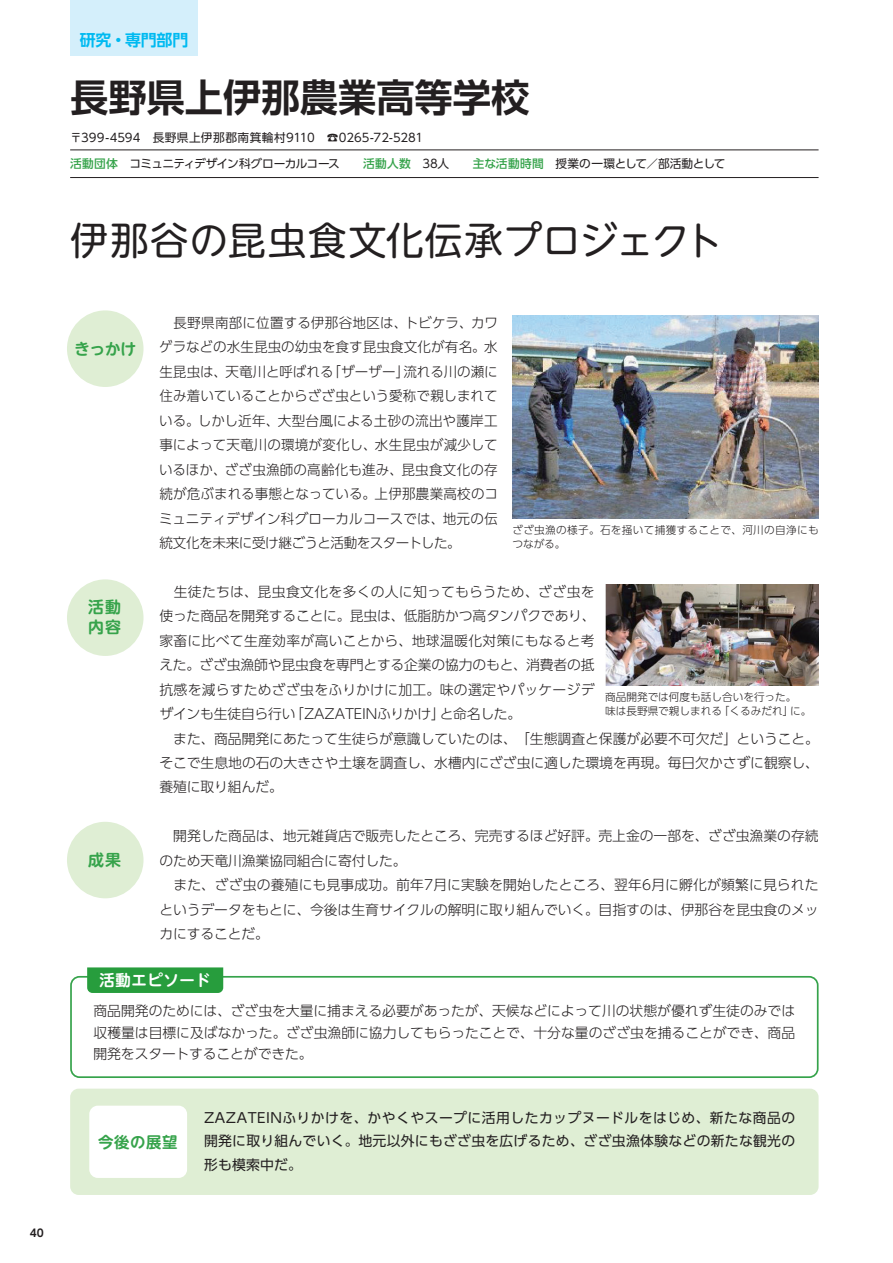
<style>
.page{position:relative;width:893px;height:1263px;background:#fff}
.page>*{position:absolute;margin:0;border:0;box-sizing:border-box;transform-origin:0 0}
.t1{font:38.25px "UD Shin M Go Pro";letter-spacing:.02em;color:#231f20}
.t2{font:700 38.25px "UD Shin Go Pro De";color:#231f20}
.t3{font:700 15.9px/20.2px "UD Shin M Go Pro De";letter-spacing:.015em;color:#36a34b}
.t4{font:700 15.9px "UD Shin Go Pro De";letter-spacing:-.015em;color:#00baf1}
.t5{font:700 15.45px "UD Shin M Go Pro De";letter-spacing:.04em;color:#fff}
.t6{font:700 15.45px "UD Shin M Go Pro De";letter-spacing:.04em;color:#36a34b}
.t7{font:300 13.8px/24.5px "UD Shin Go Pro";letter-spacing:-.005em;color:#231f20;text-align:justify}
.t8{font:13.8px/23.4px "UD Shin Go Pro";letter-spacing:.02em;color:#231f20;text-align:justify}
.t9{font:11.7px/25.5px "UD Shin Go Pro";letter-spacing:-.005em;color:#231f20}
.t10{font:300 10.65px/14.4px "UD Shin Go Pro";color:#231f20}
.t11{font:300 10.65px/14.4px "UD Shin Go Pro";letter-spacing:.03em;color:#231f20}
.t12{font:700 10.65px "UD Shin Go Pro De";color:#231f20}
.s1{font-weight:500;color:#36a34b}
</style>
<div class="page">
<div style="left:70px;top:0;width:128px;height:55px;background:#d4effb"></div>
<hr style="left:70px;top:177px;width:749px;height:1px;background:#231f20">
<hr style="left:70px;top:150px;width:749px;height:1px;background:#231f20">
<div style="left:67px;top:310px;width:77px;height:77px;background:#dfeed4;border-radius:50%"></div>
<div style="left:70px;top:1089px;width:749px;height:106px;background:#dfeed4;border-radius:9px"></div>
<div style="left:89px;top:1106px;width:98px;height:72px;background:#fff;border-radius:9px"></div>
<div style="left:70px;top:976px;width:749px;height:102px;border:2px solid #36a34b;border-radius:9px"></div>
<div style="left:87px;top:967px;width:136px;height:26px;background:#279d3d"></div>
<div style="left:67px;top:579px;width:77px;height:77px;background:#dfeed4;border-radius:50%"></div>
<div style="left:67px;top:822px;width:77px;height:76px;background:#dfeed4;border-radius:50%"></div>
<img style="left:512px;top:316px;width:307px;height:202px">
<img style="left:605px;top:585px;width:214px;height:100px">
<p class="t12" style="left:30px;top:1224px;width:16px">40</p>
<p class="t4" style="left:80px;top:27px;width:110px">研究・専門部門</p>
<h1 class="t2" style="left:70px;top:67px;width:461px">長野県上伊那農業高等学校</h1>
<p class="t9" style="left:70px;top:125px;width:657px">〒399-4594　長野県上伊那郡南箕輪村9110　☎︎0265-72-5281<br><span class="s1">活動団体　</span>コミュニティデザイン科グローカルコース　　<span class="s1">活動人数　</span>38人<span class="s1">　　主な活動時間　</span>授業の一環として／部活動として</p>
<h1 class="t1" style="left:70px;top:209px;width:654px">伊那谷の昆虫食文化伝承プロジェクト</h1>
<p class="t3" style="left:74px;top:338px;width:64px">きっかけ</p>
<p class="t3" style="left:88px;top:596px;width:34px">活動内容</p>
<p class="t3" style="left:88px;top:849px;width:34px">成果</p>
<p class="t7" style="left:159px;top:310px;width:340px">　長野県南部に位置する伊那谷地区は、トビケラ、カワゲラなどの水生昆虫の幼虫を食す昆虫食文化が有名。水生昆虫は、天竜川と呼ばれる「ザーザー」流れる川の瀬に住み着いていることからざざ虫という愛称で親しまれている。しかし近年、大型台風による土砂の流出や護岸工事によって天竜川の環境が変化し、水生昆虫が減少しているほか、ざざ虫漁師の高齢化も進み、昆虫食文化の存続が危ぶまれる事態となっている。上伊那農業高校のコミュニティデザイン科グローカルコースでは、地元の伝統文化を未来に受け継ごうと活動をスタートした。</p>
<p class="t7" style="left:159px;top:579px;width:661px;text-align:left">　生徒たちは、昆虫食文化を多くの人に知ってもらうため、ざざ虫を<br>使った商品を開発することに。昆虫は、低脂肪かつ高タンパクであり、<br>家畜に比べて生産効率が高いことから、地球温暖化対策にもなると考<br>えた。ざざ虫漁師や昆虫食を専門とする企業の協力のもと、消費者の抵<br>抗感を減らすためざざ虫をふりかけに加工。味の選定やパッケージデ<br>ザインも生徒自ら行い「ZAZATEINふりかけ」と命名した。<br>　また、商品開発にあたって生徒らが意識していたのは、「生態調査と保護が必要不可欠だ」ということ。そこで生息地の石の大きさや土壌を調査し、水槽内にざざ虫に適した環境を再現。毎日欠かさずに観察し、養殖に取り組んだ。</p>
<p class="t7" style="left:159px;top:823px;width:661px;text-align:left">　開発した商品は、地元雑貨店で販売したところ、完売するほど好評。売上金の一部を、ざざ虫漁業の存続のため天竜川漁業協同組合に寄付した。<br>　また、ざざ虫の養殖にも見事成功。前年7月に実験を開始したところ、翌年6月に孵化が頻繁に見られたというデータをもとに、今後は生育サイクルの解明に取り組んでいく。目指すのは、伊那谷を昆虫食のメッカにすることだ。</p>
<p class="t11" style="left:512px;top:522px;width:308px">ざざ虫漁の様子。石を掻いて捕獲することで、河川の自浄にもつながる。</p>
<p class="t10" style="left:605px;top:689px;width:208px">商品開発では何度も話し合いを行った。<br>味は長野県で親しまれる「くるみだれ」に。</p>
<p class="t5" style="left:99px;top:968px;width:113px">活動エピソード</p>
<p class="t7" style="left:93px;top:999px;width:703px;line-height:21.8px">商品開発のためには、ざざ虫を大量に捕まえる必要があったが、天候などによって川の状態が優れず生徒のみでは収穫量は目標に及ばなかった。ざざ虫漁師に協力してもらったことで、十分な量のざざ虫を捕ることができ、商品開発をスタートすることができた。</p>
<p class="t6" style="left:98px;top:1129px;width:81px">今後の展望</p>
<p class="t8" style="left:204px;top:1106px;width:593px">ZAZATEINふりかけを、かやくやスープに活用したカップヌードルをはじめ、新たな商品の開発に取り組んでいく。地元以外にもざざ虫を広げるため、ざざ虫漁体験などの新たな観光の形も模索中だ。</p>
</div>
